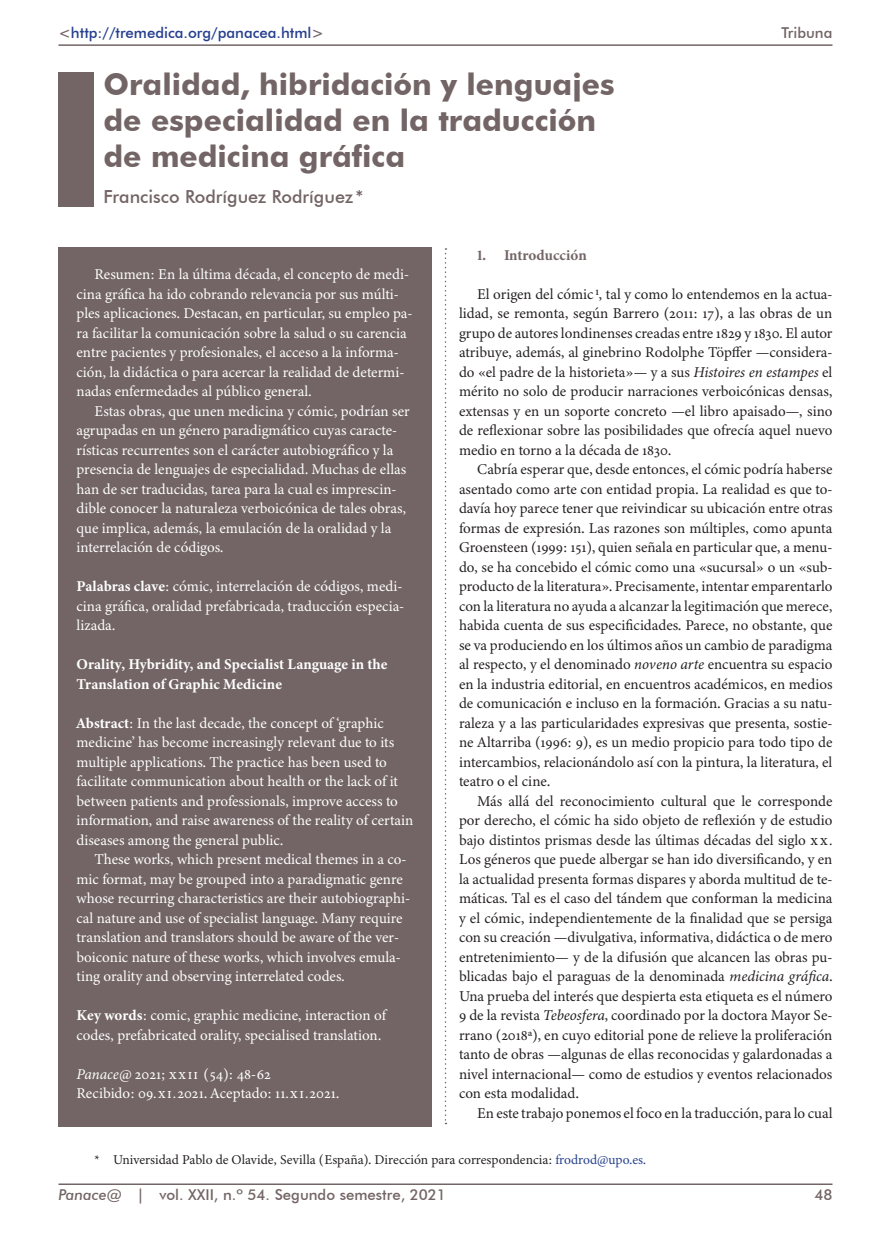
<style>
.page{position:relative;width:891px;height:1260px;background:#fff}
.page>*{position:absolute;margin:0;border:0;box-sizing:border-box;transform-origin:0 0}
.Título_de_artículo{font:700 30px/36px "Futura BT";color:#736565}
.Autor{font:500 18px "Futura BT";color:#736565}
.t1{font:15px/19.5px "Minion 3";letter-spacing:-.005em;color:#231f20;text-align:justify}
.Resumen_párrafos_en{font:15px/19.5px "Minion 3";color:#fff}
.Resumen_en_inglés{font:15px/19.5px "Minion 3";color:#fff}
.Resumen{font:15px/19.5px "Minion 3";letter-spacing:-.005em;color:#fff;text-align:justify}
.Resumen__título_en_i{font:700 15px/19.5px "Minion 3";color:#fff}
.Datos_técnicos{font:15px "Minion 3";color:#fff}
.t2{font:500 15px "Futura BT";color:#736565}
.t3{font:500 15px "Futura BT";color:#253f8e}
.t4{font:700 15px "Minion 3";color:#736565}
.Nota_al_pie{font:13.5px "Minion 3";color:#231f20}
.s1{color:#736565}
.s2{font-weight:700}
.s3{font-style:italic}
.s4{font-family:"Minion Pro"}
.s5{color:#253f8e}
</style>
<div class="page">
<hr style="left:58px;top:1184px;width:774px;height:1px;background:#736565">
<hr style="left:58px;top:44px;width:774px;height:2px;background:#736565">
<div style="left:58px;top:72px;width:36px;height:102px;background:#736565"></div>
<div style="left:58px;top:174px;width:36px;height:33px;background:#736565"></div>
<div style="left:58px;top:247px;width:374px;height:177px;background:#736565"></div>
<div style="left:58px;top:384px;width:374px;height:196px;background:#736565"></div>
<div style="left:58px;top:559px;width:374px;height:99px;background:#736565"></div>
<div style="left:58px;top:637px;width:374px;height:80px;background:#736565"></div>
<div style="left:58px;top:696px;width:374px;height:177px;background:#736565"></div>
<div style="left:58px;top:832px;width:374px;height:177px;background:#736565"></div>
<div style="left:58px;top:988px;width:374px;height:80px;background:#736565"></div>
<div style="left:58px;top:1066px;width:374px;height:60px;background:#736565"></div>
<svg style="left:445px;top:248px;width:2px;height:876px"></svg>
<p class="t3" style="left:58px;top:24px;width:267px"><span class="s1">&lt;</span>http://tremedica.org/panacea.html<span class="s1">&gt;</span></p>
<p class="t2" style="left:782px;top:24px;width:52px">Tribuna</p>
<p class="Título_de_artículo" style="left:104px;top:66px;width:513px">Oralidad, hibridación y lenguajes de especialidad en la traducción de medicina gráfica</p>
<p class="Autor" style="left:104px;top:185px;width:261px">Francisco Rodríguez Rodríguez *</p>
<p class="Resumen_párrafos_en" style="left:76px;top:264px;width:338px;text-indent:18px">Resumen: En la última década, el concepto de medi&shy;cina gráfica ha ido cobrando relevancia por sus múlti&shy;ples aplicaciones. Destacan, en particular, su empleo pa&shy;ra facilitar la comunicación sobre la salud o su carencia entre pacientes y profesionales, el acceso a la informa&shy;ción, la didáctica o para acercar la realidad de determi&shy;nadas enfermedades al público general.</p>
<p class="Resumen_párrafos_en" style="left:76px;top:401px;width:335px;text-indent:18px">Estas obras, que unen medicina y cómic, podrían ser agrupadas en un género paradigmático cuyas caracte&shy;rísticas recurrentes son el carácter autobiográfico y la presencia de lenguajes de especialidad. Muchas de ellas han de ser traducidas, tarea para la cual es imprescin&shy;dible conocer la naturaleza verboicónica de tales obras, que implica, además, la emulación de la oralidad y la interrelación de códigos.</p>
<p class="Resumen" style="left:76px;top:576px;width:329px"><span class="s2">Palabras clave</span>: cómic, interrelación de códigos, medi&shy;cina gráfica, oralidad prefabricada, traducción especia&shy;lizada.</p>
<p class="Resumen__título_en_i" style="left:76px;top:654px;width:313px">Orality, Hybridity, and Specialist Language in the<br>Translation of Graphic Medicine</p>
<p class="Resumen_en_inglés" style="left:76px;top:713px;width:338px"><span class="s2">Abstract</span>: In the last decade, the concept of ‘graphic medicine’ has become increasingly relevant due to its multiple applications. The practice has been used to facilitate communication about health or the lack of it between patients and professionals, improve access to information, and raise awareness of the reality of certain diseases among the general public.</p>
<p class="Resumen_párrafos_en" style="left:76px;top:849px;width:335px;text-indent:18px">These works, which present medical themes in a co&shy;mic format, may be grouped into a paradigmatic genre whose recurring characteristics are their autobiographi&shy;cal nature and use of specialist language. Many require translation and translators should be aware of the ver&shy;boiconic nature of these works, which involves emula&shy;ting orality and observing interrelated codes.</p>
<p class="Resumen_en_inglés" style="left:76px;top:1005px;width:311px"><span class="s2">Key words</span>: comic, graphic medicine, interaction of codes, prefabricated orality, specialised translation.</p>
<p class="Datos_técnicos" style="left:76px;top:1063px;width:196px"><span class="s3">Panace@</span> 2021; <span class="s4">xxii</span> (54): 48-62</p>
<p class="Datos_técnicos" style="left:76px;top:1083px;width:264px">Recibido: 09<span class="s4">.xi.</span>2021. Aceptado: 11<span class="s4">.xi.</span>2021.</p>
<p class="t4" style="left:477px;top:244px;width:111px">1. Introducción</p>
<p class="t1" style="left:459px;top:284px;width:375px;text-indent:18px">El origen del cómic 1, tal y como lo entendemos en la actua&shy;lidad, se remonta, según Barrero (2011: 17), a las obras de un grupo de autores londinenses creadas entre 1829 y 1830. El autor atribuye, además, al ginebrino Rodolphe Töpffer —considera&shy;do «el padre de la historieta»— y a sus <span class="s3">Histoires en estampes</span> el mérito no solo de producir narraciones verboicónicas densas, extensas y en un soporte concreto —el libro apaisado—, sino de reflexionar sobre las posibilidades que ofrecía aquel nuevo medio en torno a la década de 1830.</p>
<p class="t1" style="left:459px;top:459px;width:375px;text-indent:18px">Cabría esperar que, desde entonces, el cómic podría haberse asentado como arte con entidad propia. La realidad es que to&shy;davía hoy parece tener que reivindicar su ubicación entre otras formas de expresión. Las razones son múltiples, como apunta Groensteen (1999: 151), quien señala en particular que, a menu&shy;do, se ha concebido el cómic como una «sucursal» o un «sub&shy;producto de la literatura». Precisamente, intentar emparentarlo con la literatura no ayuda a alcanzar la legitimación que merece, habida cuenta de sus especificidades. Parece, no obstante, que se va produciendo en los últimos años un cambio de paradigma al respecto, y el denominado <span class="s3">noveno arte</span> encuentra su espacio en la industria editorial, en encuentros académicos, en medios de comunicación e incluso en la formación. Gracias a su natu&shy;raleza y a las particularidades expresivas que presenta, sostie&shy;ne Altarriba (1996: 9), es un medio propicio para todo tipo de intercambios, relacionándolo así con la pintura, la literatura, el teatro o el cine.</p>
<p class="t1" style="left:459px;top:791px;width:375px;text-indent:18px">Más allá del reconocimiento cultural que le corresponde por derecho, el cómic ha sido objeto de reflexión y de estudio bajo distintos prismas desde las últimas décadas del siglo <span class="s4">xx.<br></span>Los géneros que puede albergar se han ido diversificando, y en la actualidad presenta formas dispares y aborda multitud de te&shy;máticas. Tal es el caso del tándem que conforman la medicina y el cómic, independientemente de la finalidad que se persiga con su creación —divulgativa, informativa, didáctica o de mero entretenimiento— y de la difusión que alcancen las obras pu&shy;blicadas bajo el paraguas de la denominada <span class="s3">medicina gráfica</span>.<br>Una prueba del interés que despierta esta etiqueta es el número 9 de la revista <span class="s3">Tebeosfera</span>, coordinado por la doctora Mayor Se&shy;rrano (2018ª), en cuyo editorial pone de relieve la proliferación tanto de obras —algunas de ellas reconocidas y galardonadas a nivel internacional— como de estudios y eventos relacionados con esta modalidad.</p>
<p class="t1" style="left:477px;top:1103px;width:357px">En este trabajo ponemos el foco en la traducción, para lo cual</p>
<p class="Nota_al_pie" style="left:94px;top:1150px;width:553px">* Universidad Pablo de Olavide, Sevilla (España). Dirección para correspondencia: <span class="s5">frodrod@upo.es.</span></p>
<p class="t2" style="left:58px;top:1186px;width:389px"><span class="s3">Panace@</span> | vol. XXII, n.º 54. Segundo semestre, 2021</p>
<p class="t2" style="left:814px;top:1186px;width:20px">48</p>
</div>
